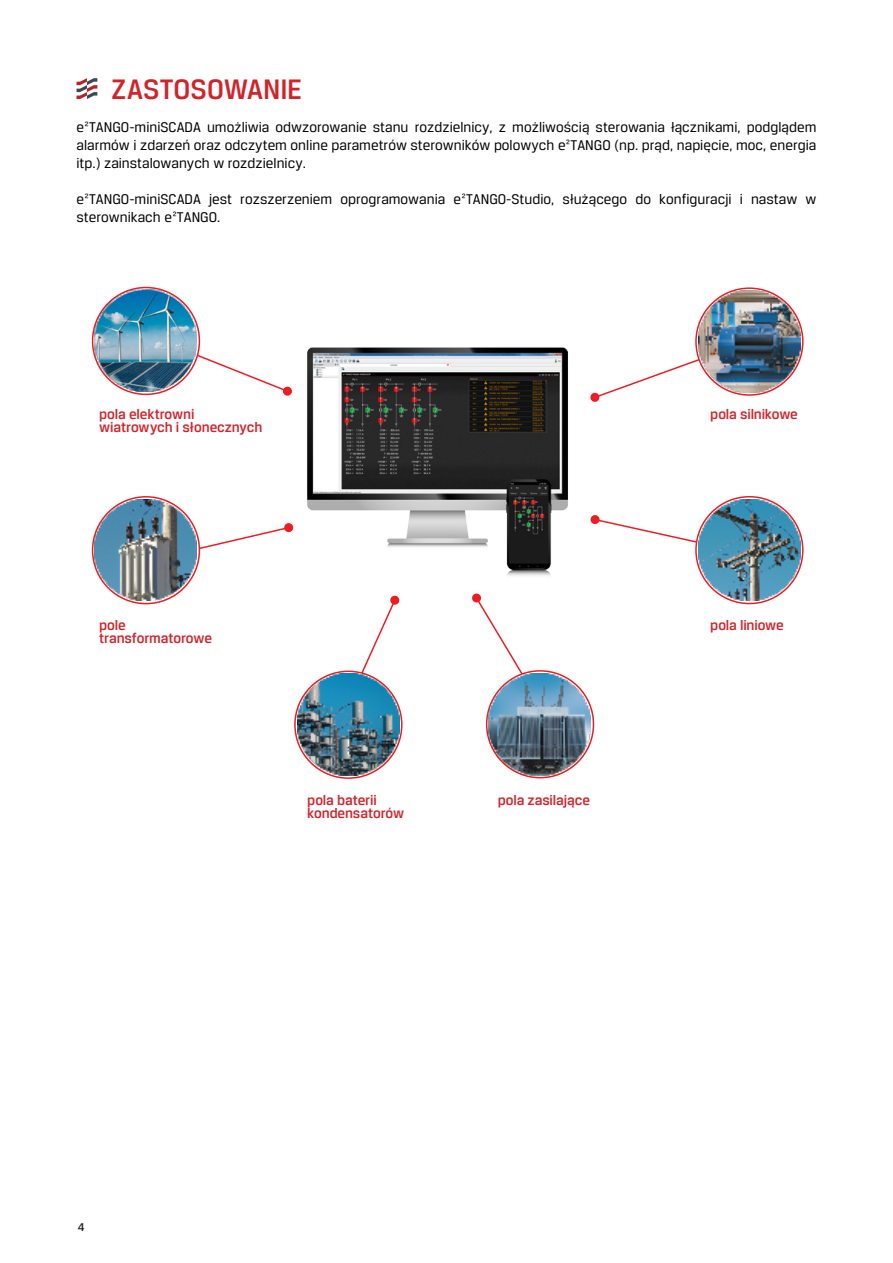
<style>
.page{position:relative;width:893px;height:1263px;background:#fff}
.page>*{position:absolute;margin:0;border:0;box-sizing:border-box;transform-origin:0 0}
.t1{font:500 30px "Breuer Text";color:#d1232a}
.tekst_biały{font:15px/18px "Breuer Text";color:#000;text-align:justify}
.t2{font:500 15px/13.5px "Breuer Text";letter-spacing:-.01em;color:#d1232a}
.t3{font:500 12px "Breuer Text";color:#231f20}
</style>
<div class="page">
<svg style="left:197px;top:349px;width:11px;height:12px"></svg>
<svg style="left:671px;top:358px;width:27px;height:13px"></svg>
<svg style="left:671px;top:533px;width:27px;height:10px"></svg>
<svg style="left:197px;top:532px;width:11px;height:20px"></svg>
<svg style="left:361px;top:598px;width:39px;height:76px"></svg>
<div style="left:92px;top:287px;width:108px;height:108px;border:2px solid #ee1d23;border-radius:50%"></div>
<div style="left:92px;top:496px;width:108px;height:108px;border:2px solid #ee1d23;border-radius:50%"></div>
<div style="left:294px;top:670px;width:108px;height:109px;border:2px solid #ee1d23;border-radius:50%"></div>
<div style="left:695px;top:496px;width:108px;height:108px;border:2px solid #ee1d23;border-radius:50%"></div>
<div style="left:695px;top:287px;width:108px;height:109px;border:2px solid #ee1d23;border-radius:50%"></div>
<svg style="left:472px;top:598px;width:55px;height:75px"></svg>
<div style="left:486px;top:670px;width:108px;height:108px;border:2px solid #ee1d23;border-radius:50%"></div>
<img style="left:698px;top:290px;width:102px;height:102px">
<img style="left:698px;top:499px;width:102px;height:102px">
<img style="left:297px;top:674px;width:102px;height:101px">
<img style="left:489px;top:673px;width:102px;height:102px">
<img style="left:95px;top:290px;width:102px;height:102px">
<img style="left:95px;top:499px;width:102px;height:102px">
<img style="left:95px;top:290px;width:102px;height:102px;border-radius:51px">
<img style="left:208px;top:347px;width:463px;height:251px">
<svg style="left:77px;top:78px;width:20px;height:21px"></svg>
<p class="t1" style="left:111px;top:72px;width:192px">ZASTOSOWANIE</p>
<p class="tekst_biały" style="left:77px;top:118px;width:741px">e²TANGO-miniSCADA umożliwia odwzorowanie stanu rozdzielnicy, z możliwością sterowania łącznikami, podglądem alarmów i zdarzeń oraz odczytem online parametrów sterowników polowych e²TANGO (np. prąd, napięcie, moc, energia itp.) zainstalowanych w rozdzielnicy.</p>
<p class="tekst_biały" style="left:77px;top:190px;width:741px">e²TANGO-miniSCADA jest rozszerzeniem oprogramowania e²TANGO-Studio, służącego do konfiguracji i nastaw w sterownikach e²TANGO.</p>
<p class="t2" style="left:99px;top:407px;width:97px">pola elektrowni</p>
<p class="t2" style="left:710px;top:407px;width:89px">pola silnikowe</p>
<p class="t2" style="left:99px;top:420px;width:164px">wiatrowych i słonecznych</p>
<p class="t2" style="left:99px;top:618px;width:114px">pole transformatorowe</p>
<p class="t2" style="left:307px;top:793px;width:98px">pola baterii kondensatorów</p>
<p class="t2" style="left:498px;top:793px;width:94px">pola zasilające</p>
<p class="t2" style="left:710px;top:618px;width:75px">pola liniowe</p>
<p class="t3" style="left:78px;top:1220px;width:8px">4</p>
</div>
